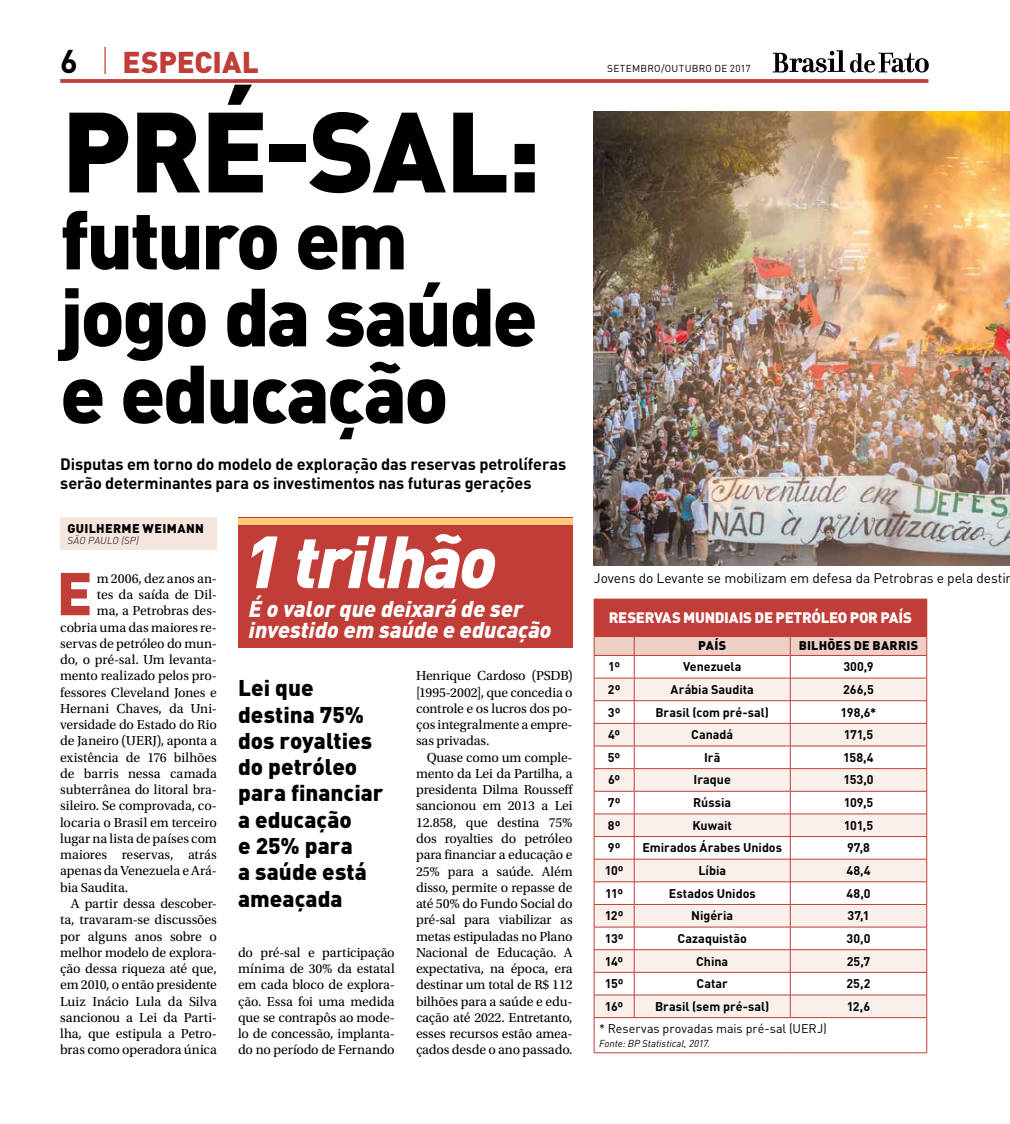
<style>
.page{position:relative;width:1010px;height:1124px;background:#fff}
.page>*{position:absolute;margin:0;border:0;box-sizing:border-box;transform-origin:0 0}
.t1{font:900 112px "DIN Pro";letter-spacing:-.02em;color:#000}
.t2{font:900 81px/76.9px "DIN Pro";letter-spacing:-.035em;color:#000}
.t3{font:italic 900 72.62px "DIN Pro";letter-spacing:-.03em;color:#fff}
.t4{font:900 59.38px "DIN Pro";color:#c13d38}
.t5{font:700 32.5px "DIN Pro";color:#000}
.t6{font:900 29.75px "DIN Pro";color:#c13d38}
.t7{font:900 22.5px/26.2px "DIN Pro";color:#000}
.t8{font:italic 900 22.5px/21.2px "DIN Pro";color:#fff}
.t9{font:700 16.25px/18.8px "DIN Pro";letter-spacing:-.01em;color:#000}
.t10{font:900 15px "DIN Pro";letter-spacing:-.02em;color:#fff}
.t11{font:13.75px/16.2px "Utopia Std";letter-spacing:-.01em;color:#000;text-align:justify}
.t12{font:13.75px "DIN Pro";letter-spacing:-.01em;color:#000}
.t13{font:700 12.5px "DIN Pro";color:#000}
.t14{font:900 12.5px "DIN Pro";letter-spacing:.025em;color:#000}
.t15{font:12.5px "DIN Pro";color:#000}
.t16{font:italic 10px "DIN Pro";color:#000}
.t17{font:10px "DIN Pro";letter-spacing:.03em;color:#000}
.t18{font:italic 300 10px "DIN Pro";letter-spacing:.02em;color:#000}
</style>
<div class="page">
<img style="left:594px;top:111px;width:416px;height:454px">
<div style="left:594px;top:599px;width:333px;height:37px;background:#c13d38"></div>
<svg style="left:594px;top:636px;width:333px;height:381px"></svg>
<hr style="left:594px;top:1017px;width:40px;height:1px;background:#c13d38">
<hr style="left:594px;top:1017px;width:1px;height:35px;background:#c13d38">
<hr style="left:634px;top:1017px;width:156px;height:1px;background:#c13d38">
<hr style="left:790px;top:1017px;width:137px;height:1px;background:#c13d38">
<hr style="left:926px;top:1017px;width:1px;height:35px;background:#c13d38">
<hr style="left:594px;top:1052px;width:40px;height:1px;background:#c13d38">
<hr style="left:634px;top:1052px;width:156px;height:1px;background:#c13d38">
<hr style="left:790px;top:1052px;width:137px;height:1px;background:#c13d38">
<div style="left:60px;top:517px;width:157px;height:33px;background:#f5e5de"></div>
<div style="left:238px;top:517px;width:335px;height:130px;background:#c13d38"></div>
<div style="left:238px;top:517px;width:335px;height:7px;background:#fecb7a"></div>
<svg style="left:773px;top:50px;width:156px;height:22px"></svg>
<svg style="left:60px;top:79px;width:868px;height:4px;background:#c44843"></svg>
<hr style="left:104px;top:47px;width:2px;height:27px;background:#c13d38">
<h3 class="t5" style="left:60px;top:34px;width:19px">6</h3>
<h3 class="t6" style="left:123px;top:36px;width:138px">ESPECIAL</h3>
<h1 class="t1" style="left:61px;top:56px;width:481px">PRÉ-SAL:</h1>
<h2 class="t2" style="left:60px;top:191px;width:479px">futuro em jogo da saúde e educação</h2>
<p class="t9" style="left:60px;top:453px;width:507px">Disputas em torno do modelo de exploração das reservas petrolíferas serão determinantes para os investimentos nas futuras gerações</p>
<p class="t14" style="left:67px;top:517px;width:138px">GUILHERME WEIMANN</p>
<p class="t18" style="left:67px;top:532px;width:73px">SÃO PAULO (SP)</p>
<h3 class="t3" style="left:243px;top:500px;width:256px">1 trilhão</h3>
<h3 class="t4" style="left:57px;top:542px;width:38px">E</h3>
<p class="t11" style="left:97px;top:570px;width:122px">m 2006, dez anos an-</p>
<p class="t11" style="left:97px;top:586px;width:122px">tes da saída de Dil-</p>
<p class="t11" style="left:97px;top:602px;width:122px">ma, a Petrobras des-</p>
<p class="t11" style="left:60px;top:619px;width:158px">cobria uma das maiores re-</p>
<p class="t11" style="left:60px;top:635px;width:158px">servas de petróleo do mun-</p>
<p class="t11" style="left:60px;top:651px;width:158px">do, o pré-sal. Um levanta-</p>
<p class="t11" style="left:60px;top:667px;width:158px">mento realizado pelos pro-</p>
<p class="t11" style="left:60px;top:684px;width:158px">fessores Cleveland Jones e</p>
<p class="t11" style="left:60px;top:700px;width:158px">Hernani Chaves, da Uni-</p>
<p class="t11" style="left:60px;top:716px;width:158px">versidade do Estado do Rio</p>
<p class="t11" style="left:60px;top:733px;width:158px">de Janeiro (UERJ), aponta a</p>
<p class="t11" style="left:60px;top:749px;width:158px">existência de 176 bilhões</p>
<p class="t11" style="left:60px;top:765px;width:158px">de barris nessa camada</p>
<p class="t11" style="left:60px;top:781px;width:158px">subterrânea do litoral bra-</p>
<p class="t11" style="left:60px;top:798px;width:158px">sileiro. Se comprovada, co-</p>
<p class="t11" style="left:60px;top:814px;width:158px">locaria o Brasil em terceiro</p>
<p class="t11" style="left:60px;top:830px;width:158px">lugar na lista de países com</p>
<p class="t11" style="left:60px;top:846px;width:158px">maiores reservas, atrás</p>
<p class="t11" style="left:60px;top:863px;width:158px">apenas da Venezuela e Ará-</p>
<p class="t11" style="left:60px;top:879px;width:70px">bia Saudita.</p>
<p class="t11" style="left:71px;top:895px;width:147px">A partir dessa descober-</p>
<p class="t11" style="left:60px;top:911px;width:158px">ta, travaram-se discussões</p>
<p class="t11" style="left:60px;top:928px;width:158px">por alguns anos sobre o</p>
<p class="t11" style="left:60px;top:944px;width:158px">melhor modelo de explora-</p>
<p class="t11" style="left:60px;top:960px;width:158px">ção dessa riqueza até que,</p>
<p class="t11" style="left:60px;top:976px;width:158px">em 2010, o então presidente</p>
<p class="t11" style="left:60px;top:993px;width:158px">Luiz Inácio Lula da Silva</p>
<p class="t11" style="left:60px;top:1009px;width:158px">sancionou a Lei da Parti-</p>
<p class="t11" style="left:60px;top:1025px;width:158px">lha, que estipula a Petro-</p>
<p class="t11" style="left:60px;top:1041px;width:158px">bras como operadora única</p>
<h3 class="t8" style="left:249px;top:595px;width:304px">É o valor que deixará de ser investido em saúde e educação</h3>
<p class="t11" style="left:416px;top:668px;width:158px">Henrique Cardoso (PSDB) [1995-2002], que concedia o controle e os lucros dos po&shy;ços integralmente a empre&shy;sas privadas.</p>
<p class="t11" style="left:416px;top:749px;width:159px;text-indent:11px">Quase como um comple&shy;mento da Lei da Partilha, a presidenta Dilma Rousseff sancionou em 2013 a Lei 12.858, que destina 75% dos royalties do petróleo para financiar a educação e 25% para a saúde. Além disso, permite o repasse de até 50% do Fundo Social do pré-sal para viabilizar as metas estipuladas no Plano Nacional de Educação. A expectativa, na época, era destinar um total de R$ 112 bilhões para a saúde e edu&shy;cação até 2022. Entretanto, esses recursos estão amea&shy;çados desde o ano passado.</p>
<h3 class="t7" style="left:238px;top:672px;width:147px">Lei que destina 75% dos royalties do petróleo para financiar a educação<br>e 25% para<br>a saúde está ameaçada</h3>
<p class="t11" style="left:238px;top:944px;width:158px">do pré-sal e participação mínima de 30% da estatal em cada bloco de explora&shy;ção. Essa foi uma medida que se contrapôs ao mode&shy;lo de concessão, implanta&shy;do no período de Fernando</p>
<p class="t17" style="left:607px;top:60px;width:145px">SETEMBRO/OUTUBRO DE 2017</p>
<p class="t12" style="left:594px;top:567px;width:421px">Jovens do Levante se mobilizam em defesa da Petrobras e pela destin</p>
<p class="t10" style="left:609px;top:604px;width:305px">RESERVAS MUNDIAIS DE PETRÓLEO POR PAÍS</p>
<p class="t14" style="left:698px;top:635px;width:29px">PAÍS</p>
<p class="t14" style="left:799px;top:635px;width:121px">BILHÕES DE BARRIS</p>
<p class="t13" style="left:608px;top:656px;width:14px">1º</p>
<p class="t13" style="left:683px;top:656px;width:60px">Venezuela</p>
<p class="t13" style="left:843px;top:656px;width:32px">300,9</p>
<p class="t13" style="left:608px;top:678px;width:14px">2º</p>
<p class="t13" style="left:670px;top:678px;width:85px">Arábia Saudita</p>
<p class="t13" style="left:843px;top:678px;width:32px">266,5</p>
<p class="t13" style="left:608px;top:701px;width:14px">3º</p>
<p class="t13" style="left:655px;top:701px;width:115px">Brasil (com pré-sal)</p>
<p class="t13" style="left:841px;top:701px;width:37px">198,6*</p>
<p class="t13" style="left:608px;top:724px;width:14px">4º</p>
<p class="t13" style="left:691px;top:724px;width:44px">Canadá</p>
<p class="t13" style="left:844px;top:724px;width:31px">171,5</p>
<p class="t13" style="left:608px;top:746px;width:14px">5º</p>
<p class="t13" style="left:704px;top:746px;width:18px">Irã</p>
<p class="t13" style="left:843px;top:746px;width:32px">158,4</p>
<p class="t13" style="left:608px;top:769px;width:14px">6º</p>
<p class="t13" style="left:694px;top:769px;width:39px">Iraque</p>
<p class="t13" style="left:843px;top:769px;width:32px">153,0</p>
<p class="t13" style="left:608px;top:792px;width:14px">7º</p>
<p class="t13" style="left:693px;top:792px;width:39px">Rússia</p>
<p class="t13" style="left:844px;top:792px;width:31px">109,5</p>
<p class="t13" style="left:608px;top:814px;width:14px">8º</p>
<p class="t13" style="left:692px;top:814px;width:41px">Kuwait</p>
<p class="t13" style="left:844px;top:814px;width:31px">101,5</p>
<p class="t13" style="left:608px;top:837px;width:14px">9º</p>
<p class="t13" style="left:642px;top:837px;width:141px">Emirados Árabes Unidos</p>
<p class="t13" style="left:847px;top:837px;width:25px">97,8</p>
<p class="t13" style="left:605px;top:859px;width:20px">10º</p>
<p class="t13" style="left:698px;top:859px;width:29px">Líbia</p>
<p class="t13" style="left:846px;top:859px;width:26px">48,4</p>
<p class="t13" style="left:605px;top:882px;width:19px">11º</p>
<p class="t13" style="left:669px;top:882px;width:88px">Estados Unidos</p>
<p class="t13" style="left:846px;top:882px;width:26px">48,0</p>
<p class="t13" style="left:605px;top:905px;width:20px">12º</p>
<p class="t13" style="left:691px;top:905px;width:43px">Nigéria</p>
<p class="t13" style="left:847px;top:905px;width:23px">37,1</p>
<p class="t13" style="left:605px;top:927px;width:20px">13º</p>
<p class="t13" style="left:678px;top:927px;width:71px">Cazaquistão</p>
<p class="t13" style="left:846px;top:927px;width:25px">30,0</p>
<p class="t13" style="left:605px;top:950px;width:20px">14º</p>
<p class="t13" style="left:696px;top:950px;width:34px">China</p>
<p class="t13" style="left:847px;top:950px;width:25px">25,7</p>
<p class="t13" style="left:605px;top:973px;width:20px">15º</p>
<p class="t13" style="left:696px;top:973px;width:33px">Catar</p>
<p class="t13" style="left:846px;top:973px;width:25px">25,2</p>
<p class="t13" style="left:605px;top:995px;width:20px">16º</p>
<p class="t13" style="left:655px;top:995px;width:116px">Brasil (sem pré-sal)</p>
<p class="t13" style="left:847px;top:995px;width:25px">12,6</p>
<p class="t15" style="left:599px;top:1018px;width:229px">* Reservas provadas mais pré-sal (UERJ)</p>
<p class="t16" style="left:599px;top:1034px;width:112px">Fonte: BP Statistical, 2017.</p>
</div>
